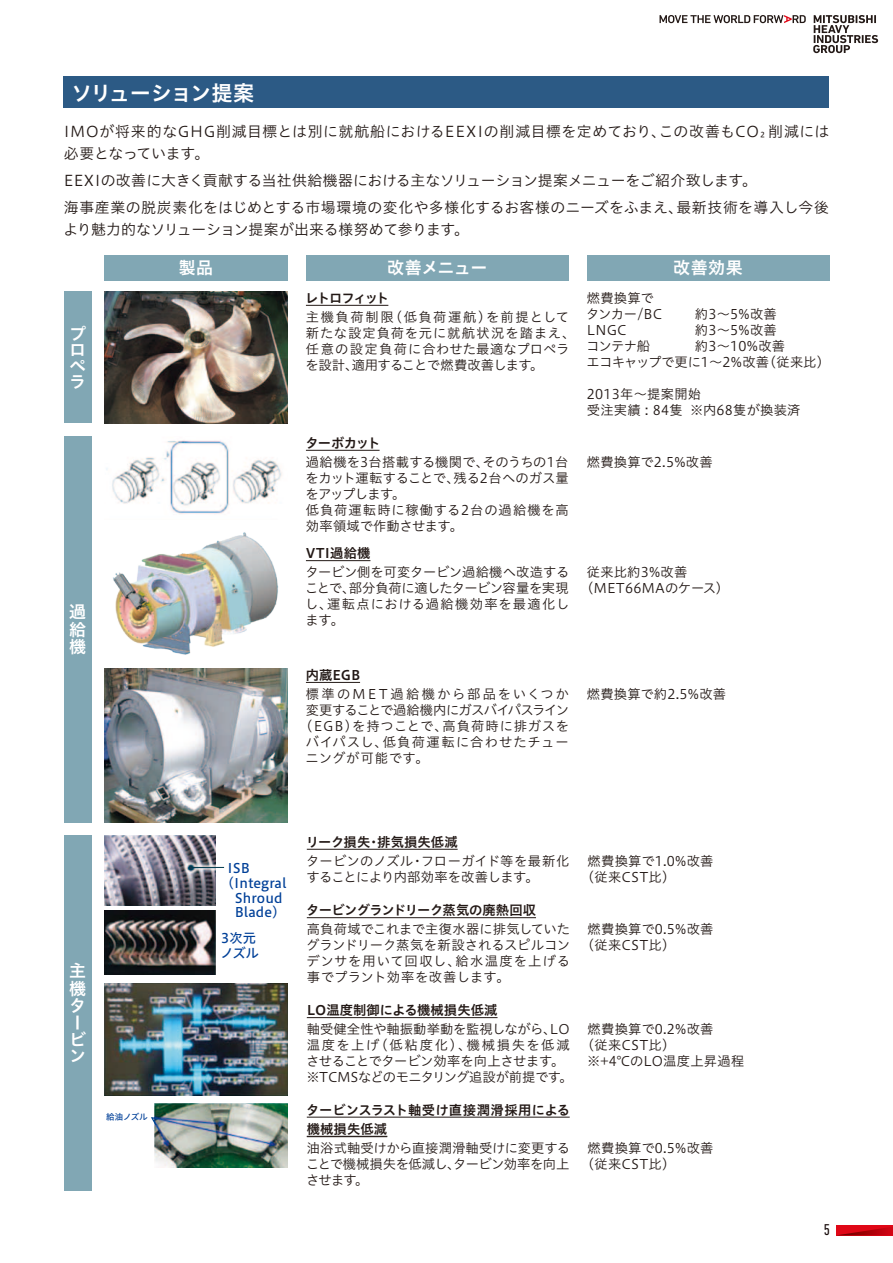
<style>
.page{position:relative;width:893px;height:1263px;background:#fff}
.page>*{position:absolute;margin:0;border:0;box-sizing:border-box;transform-origin:0 0}
.t1{font:21.3px "Hiragino UD Sans Std W6";letter-spacing:-.045em;color:#fff}
.t2{font:16.95px/17px "Hiragino UD Sans Std W6";letter-spacing:.03em;color:#fff}
.t3{font:condensed 15.9px "DIN Next LT Pro";color:#180c0b}
.t4{font:14.85px/26.8px "Hiragino UD Sans Std W3";letter-spacing:.015em;color:#231916}
.t5{font:14.85px/21.8px "Hiragino UD Sans Std W3";letter-spacing:.045em;color:#231916}
.t6{font:14.85px "Hiragino UD Sans Std W3";letter-spacing:-.02em;color:#231916}
.t7{font:13.35px/15.9px "Hiragino UD Sans Std W3";letter-spacing:.02em;color:#231916}
.t8{font:13.35px/15.9px "Hiragino UD Sans Std W3";letter-spacing:-.01em;color:#231916}
.t9{font:13.35px/15.9px "Hiragino UD Sans Std W3";letter-spacing:.06em;color:#231916}
.t10{font:13.35px/19.2px "Hiragino UD Sans Std W6";letter-spacing:-.005em;color:#231916}
.t11{font:13.35px/15.9px "Hiragino UD Sans Std W3";color:#231916}
.t12{font:13.35px/14.9px "Hiragino UD Sans Std W5";letter-spacing:.01em;color:#004098}
.t13{font:13.35px "Hiragino UD Sans Std W3";letter-spacing:-.05em;color:#231916}
.t14{font:13.35px "Hiragino UD Sans Std W3";letter-spacing:.075em;color:#231916}
.t15{font:13.35px "Hiragino UD Sans Std W3";letter-spacing:.165em;color:#231916}
.t16{font:13.35px "Hiragino UD Sans Std W6";letter-spacing:-.045em;color:#231916}
.t17{font:13.35px "Hiragino UD Sans Std W3";letter-spacing:.045em;color:#231916}
.t18{font:13.35px "Hiragino UD Sans Std W6";letter-spacing:-.115em;color:#231916}
.t19{font:8.55px "Hiragino UD Sans Std W5";letter-spacing:-.03em;color:#004098}
</style>
<div class="page">
<svg style="left:836px;top:1225px;width:57px;height:10px"></svg>
<svg style="left:813px;top:15px;width:65px;height:38px"></svg>
<svg style="left:659px;top:15px;width:147px;height:8px"></svg>
<hr style="left:306px;top:305px;width:82px;height:1px;background:#231916">
<hr style="left:306px;top:450px;width:74px;height:1px;background:#231916">
<hr style="left:306px;top:560px;width:64px;height:1px;background:#231916">
<hr style="left:306px;top:682px;width:54px;height:1px;background:#231916">
<hr style="left:307px;top:849px;width:151px;height:1px;background:#231916">
<hr style="left:307px;top:917px;width:229px;height:1px;background:#231916">
<hr style="left:307px;top:1017px;width:190px;height:1px;background:#231916">
<hr style="left:307px;top:1117px;width:263px;height:1px;background:#231916">
<hr style="left:307px;top:1136px;width:80px;height:1px;background:#231916">
<div style="left:64px;top:77px;width:765px;height:31px;background:#2c5a85"></div>
<div style="left:104px;top:255px;width:184px;height:26px;background:#81a7b4"></div>
<div style="left:64px;top:291px;width:27px;height:132px;background:#81a7b4"></div>
<div style="left:64px;top:436px;width:27px;height:386px;background:#81a7b4"></div>
<div style="left:64px;top:835px;width:27px;height:356px;background:#81a7b4"></div>
<div style="left:306px;top:255px;width:263px;height:26px;background:#81a7b4"></div>
<div style="left:587px;top:255px;width:242px;height:26px;background:#81a7b4"></div>
<img style="left:104px;top:291px;width:184px;height:132px">
<img style="left:106px;top:440px;width:176px;height:74px">
<img style="left:113px;top:532px;width:166px;height:123px">
<img style="left:104px;top:668px;width:184px;height:154px">
<img style="left:104px;top:983px;width:184px;height:112px">
<img style="left:104px;top:835px;width:111px;height:70px">
<img style="left:104px;top:911px;width:111px;height:64px">
<hr style="left:191px;top:867px;width:33px;height:1px;background:#00394c">
<img style="left:155px;top:1103px;width:133px;height:64px">
<svg style="left:151px;top:1116px;width:8px;height:10px"></svg>
<h1 class="t1" style="left:71px;top:76px;width:185px">ソリューション提案</h1>
<p class="t5" style="left:64px;top:120px;width:767px">IMOが将来的なGHG削減⽬標とは別に就航船におけるEEXIの削減⽬標を定めており、この改善もCO<sub>²</sub> 削減には必要となっています。</p>
<p class="t4" style="left:64px;top:166px;width:767px">EEXIの改善に⼤きく貢献する当社供給機器における主なソリューション提案メニューをご紹介致します。<br>海事産業の脱炭素化をはじめとする市場環境の変化や多様化するお客様のニーズをふまえ、最新技術を導⼊し今後</p>
<p class="t6" style="left:63px;top:218px;width:407px">より魅⼒的なソリューション提案が出来る様努めて参ります。</p>
<p class="t2" style="left:69px;top:324px;width:18px;line-height:16px">プロペラ</p>
<p class="t2" style="left:69px;top:602px;width:18px;line-height:17.5px;text-align:justify">過給機</p>
<p class="t2" style="left:69px;top:962px;width:18px">主機タービン</p>
<p class="t19" style="left:106px;top:1110px;width:43px">給油ノズル</p>
<p class="t2" style="left:179px;top:259px;width:36px">製品</p>
<p class="t2" style="left:387px;top:259px;width:102px">改善メニュー</p>
<p class="t2" style="left:673px;top:259px;width:71px">改善効果</p>
<p class="t18" style="left:305px;top:288px;width:85px">レトロフィット</p>
<p class="t9" style="left:306px;top:308px;width:271px">主機負荷制限（低負荷運航）を前提として新たな設定負荷を元に就航状況を踏まえ、任意の設定負荷に合わせた最適なプロペラを設計、適⽤することで燃費改善します。</p>
<p class="t10" style="left:305px;top:433px;width:77px">ターボカット</p>
<p class="t7" style="left:306px;top:453px;width:265px">過給機を3台搭載する機関で、そのうちの1台をカット運転することで、残る2台へのガス量をアップします。<br>低負荷運転時に稼働する2台の過給機を⾼効率領域で作動させます。</p>
<p class="t10" style="left:306px;top:543px;width:66px">VTI過給機</p>
<p class="t7" style="left:305px;top:564px;width:266px;text-align:justify">タービン側を可変タービン過給機へ改造することで、部分負荷に適したタービン容量を実現し、運転点における過給機効率を最適化します。</p>
<p class="t10" style="left:306px;top:665px;width:56px">内蔵EGB</p>
<p class="t15" style="left:306px;top:684px;width:264px">標準のMET過給機から部品をいくつか</p>
<p class="t13" style="left:306px;top:700px;width:265px">変更することで過給機内にガスバイパスライン</p>
<p class="t9" style="left:299px;top:717px;width:271px">（EGB）を持つことで、⾼負荷時に排ガスを</p>
<p class="t14" style="left:306px;top:732px;width:264px">バイパスし、低負荷運転に合わせたチュー</p>
<p class="t17" style="left:306px;top:748px;width:125px">ニングが可能です。</p>
<p class="t7" style="left:586px;top:289px;width:78px">燃費換算でタンカー/BC</p>
<p class="t7" style="left:695px;top:305px;width:84px">約3〜5%改善</p>
<p class="t7" style="left:587px;top:321px;width:41px">LNGC</p>
<p class="t7" style="left:695px;top:321px;width:84px">約3〜5%改善</p>
<p class="t7" style="left:586px;top:337px;width:65px">コンテナ船</p>
<p class="t8" style="left:586px;top:337px;width:245px;text-indent:108px">約3〜10%改善<br>エコキャップで更に1〜2%改善（従来⽐）</p>
<p class="t7" style="left:587px;top:385px;width:215px">2013年〜提案開始<br>受注実績 : 84隻 ※内68隻が換装済</p>
<p class="t7" style="left:587px;top:453px;width:127px">燃費換算で2.5%改善</p>
<p class="t7" style="left:580px;top:564px;width:151px;text-indent:7px">従来⽐約3%改善（MET66MAのケース）</p>
<p class="t7" style="left:587px;top:685px;width:141px">燃費換算で約2.5%改善</p>
<p class="t12" style="left:227px;top:860px;width:24px">ISB</p>
<p class="t12" style="left:221px;top:874px;width:67px">（Integral</p>
<p class="t12" style="left:235px;top:889px;width:49px">Shroud</p>
<p class="t12" style="left:235px;top:904px;width:52px">Blade）</p>
<p class="t12" style="left:220px;top:930px;width:40px">3次元ノズル</p>
<p class="t10" style="left:306px;top:831px;width:153px">リーク損失・排気損失低減</p>
<p class="t11" style="left:306px;top:852px;width:265px">タービンのノズル・フローガイド等を最新化することにより内部効率を改善します。</p>
<p class="t16" style="left:306px;top:900px;width:231px">タービングランドリーク蒸気の廃熱回収</p>
<p class="t7" style="left:306px;top:921px;width:265px;text-align:justify">⾼負荷域でこれまで主復⽔器に排気していたグランドリーク蒸気を新設されるスピルコンデンサを⽤いて回収し、給⽔温度を上げる事でプラント効率を改善します。</p>
<p class="t10" style="left:307px;top:1000px;width:192px">LO温度制御による機械損失低減</p>
<p class="t8" style="left:306px;top:1021px;width:268px">軸受健全性や軸振動挙動を監視しながら、LO温度を上げ（低粘度化）、機械損失を低減させることでタービン効率を向上させます。※TCMSなどのモニタリング追設が前提です。</p>
<p class="t10" style="left:306px;top:1100px;width:265px">タービンスラスト軸受け直接潤滑採⽤による機械損失低減</p>
<p class="t7" style="left:306px;top:1140px;width:266px;text-align:justify">油浴式軸受けから直接潤滑軸受けに変更することで機械損失を低減し、タービン効率を向上させます。</p>
<p class="t7" style="left:581px;top:852px;width:134px;text-indent:7px">燃費換算で1.0%改善（従来CST⽐）</p>
<p class="t7" style="left:581px;top:921px;width:134px;text-indent:7px">燃費換算で0.5%改善（従来CST⽐）</p>
<p class="t7" style="left:588px;top:1021px;width:127px">燃費換算で0.2%改善</p>
<p class="t7" style="left:581px;top:1036px;width:96px">（従来CST⽐）</p>
<p class="t7" style="left:587px;top:1052px;width:159px">※+4℃のLO温度上昇過程</p>
<p class="t7" style="left:581px;top:1140px;width:134px;text-indent:7px">燃費換算で0.5%改善（従来CST⽐）</p>
<p class="t3" style="left:824px;top:1221px;width:8px">5</p>
</div>
